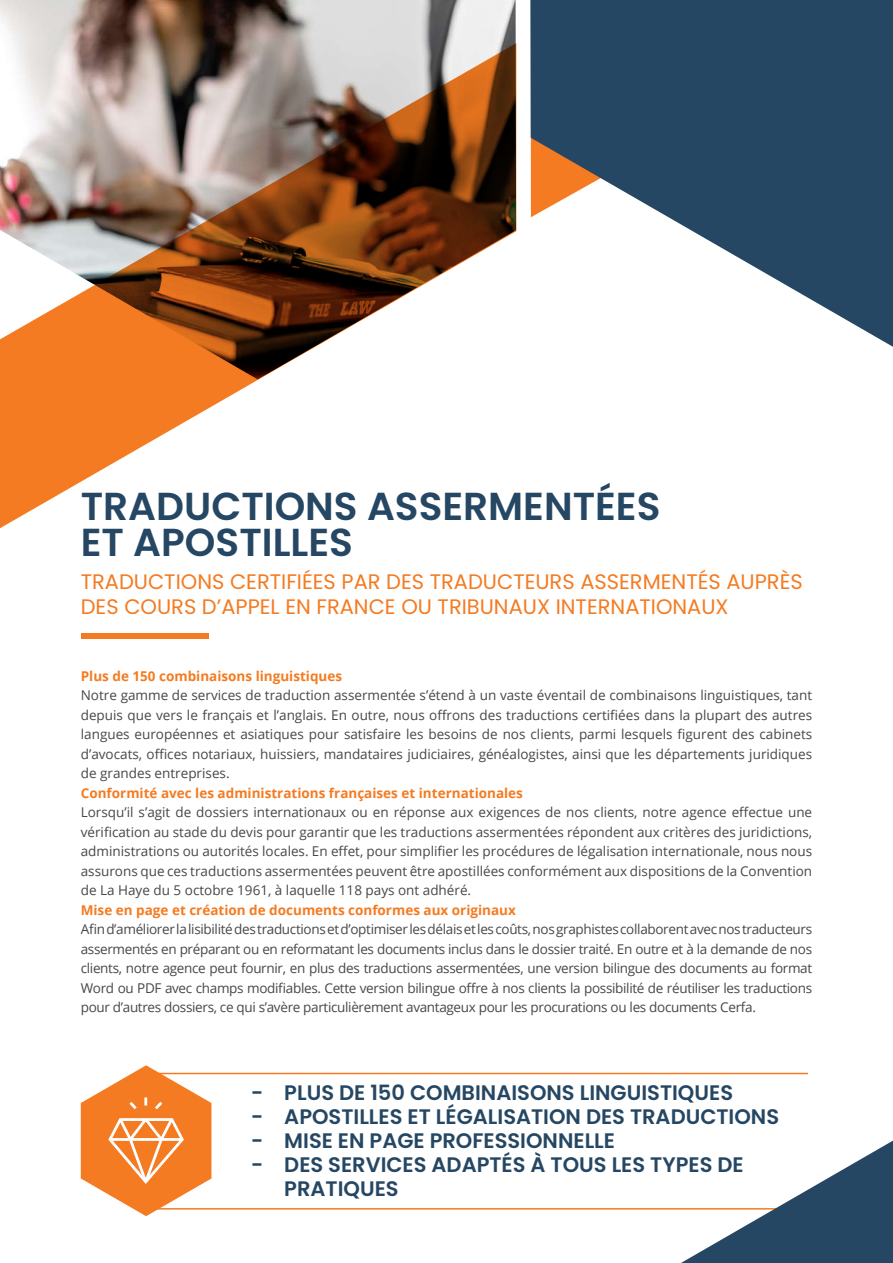
<style>
.page{position:relative;width:893px;height:1263px;background:#fff}
.page>*{position:absolute;margin:0;border:0;box-sizing:border-box;transform-origin:0 0}
.t1{font:600 39px/36px "Poppins";color:#254763}
.t2{font:600 21px/24px "Poppins";color:#254763}
.t3{font:21px/25.2px "Poppins";color:#f47b21}
.t4{font:13.5px/19.5px "Open Sans";color:#464749;text-align:justify}
.t5{font:700 13.5px "Open Sans";color:#f47b21}
</style>
<div class="page">
<svg style="left:531px;top:0;width:362px;height:347px;fill:#254763"></svg>
<img style="left:0;top:0;width:516px;height:43px">
<svg style="left:0;top:43px;width:516px;height:596px"></svg>
<hr style="left:153px;top:1073px;width:655px;height:1px;background:#f47b21">
<hr style="left:153px;top:1208px;width:655px;height:1px;background:#f47b21">
<div style="left:81px;top:634px;width:127px;height:5px;background:#f47b21"></div>
<svg style="left:81px;top:1065px;width:130px;height:151px"></svg>
<svg style="left:681px;top:1140px;width:212px;height:123px"></svg>
<h1 class="t1" style="left:81px;top:488px;width:581px">TRADUCTIONS ASSERMENTÉES<br>ET APOSTILLES</h1>
<h2 class="t3" style="left:81px;top:569px;width:723px">TRADUCTIONS CERTIFIÉES PAR DES TRADUCTEURS ASSERMENTÉS AUPRÈS<br>DES COURS D’APPEL EN FRANCE OU TRIBUNAUX INTERNATIONAUX</h2>
<p class="t5" style="left:81px;top:666px;width:263px">Plus de 150 combinaisons linguistiques</p>
<p class="t4" style="left:81px;top:685px;width:733px">Notre gamme de services de traduction assermentée s’étend à un vaste éventail de combinaisons linguistiques, tant depuis que vers le français et l’anglais. En outre, nous offrons des traductions certifiées dans la plupart des autres langues européennes et asiatiques pour satisfaire les besoins de nos clients, parmi lesquels figurent des cabinets d’avocats, offices notariaux, huissiers, mandataires judiciaires, généalogistes, ainsi que les départements juridiques de grandes entreprises.</p>
<p class="t5" style="left:81px;top:783px;width:444px">Conformité avec les administrations françaises et internationales</p>
<p class="t4" style="left:81px;top:802px;width:733px">Lorsqu’il s’agit de dossiers internationaux ou en réponse aux exigences de nos clients, notre agence effectue une vérification au stade du devis pour garantir que les traductions assermentées répondent aux critères des juridictions, administrations ou autorités locales. En effet, pour simplifier les procédures de légalisation internationale, nous nous assurons que ces traductions assermentées peuvent être apostillées conformément aux dispositions de la Convention de La Haye du 5 octobre 1961, à laquelle 118 pays ont adhéré.</p>
<p class="t5" style="left:81px;top:900px;width:437px">Mise en page et création de documents conformes aux originaux</p>
<p class="t4" style="left:81px;top:919px;width:733px">Afin d’améliorer la lisibilité des traductions et d’optimiser les délais et les coûts, nos graphistes collaborent avec nos traducteurs assermentés en préparant ou en reformatant les documents inclus dans le dossier traité. En outre et à la demande de nos clients, notre agence peut fournir, en plus des traductions assermentées, une version bilingue des documents au format Word ou PDF avec champs modifiables. Cette version bilingue offre à nos clients la possibilité de réutiliser les traductions pour d’autres dossiers, ce qui s’avère particulièrement avantageux pour les procurations ou les documents Cerfa.</p>
<h2 class="t2" style="left:251px;top:1081px;width:483px">- PLUS DE 150 COMBINAISONS LINGUISTIQUES</h2>
<h2 class="t2" style="left:251px;top:1105px;width:529px">- APOSTILLES ET LÉGALISATION DES TRADUCTIONS</h2>
<h2 class="t2" style="left:251px;top:1129px;width:365px">- MISE EN PAGE PROFESSIONNELLE</h2>
<h2 class="t2" style="left:284px;top:1153px;width:461px;text-indent:-33px">- DES SERVICES ADAPTÉS À TOUS LES TYPES DE<br>PRATIQUES</h2>
</div>
